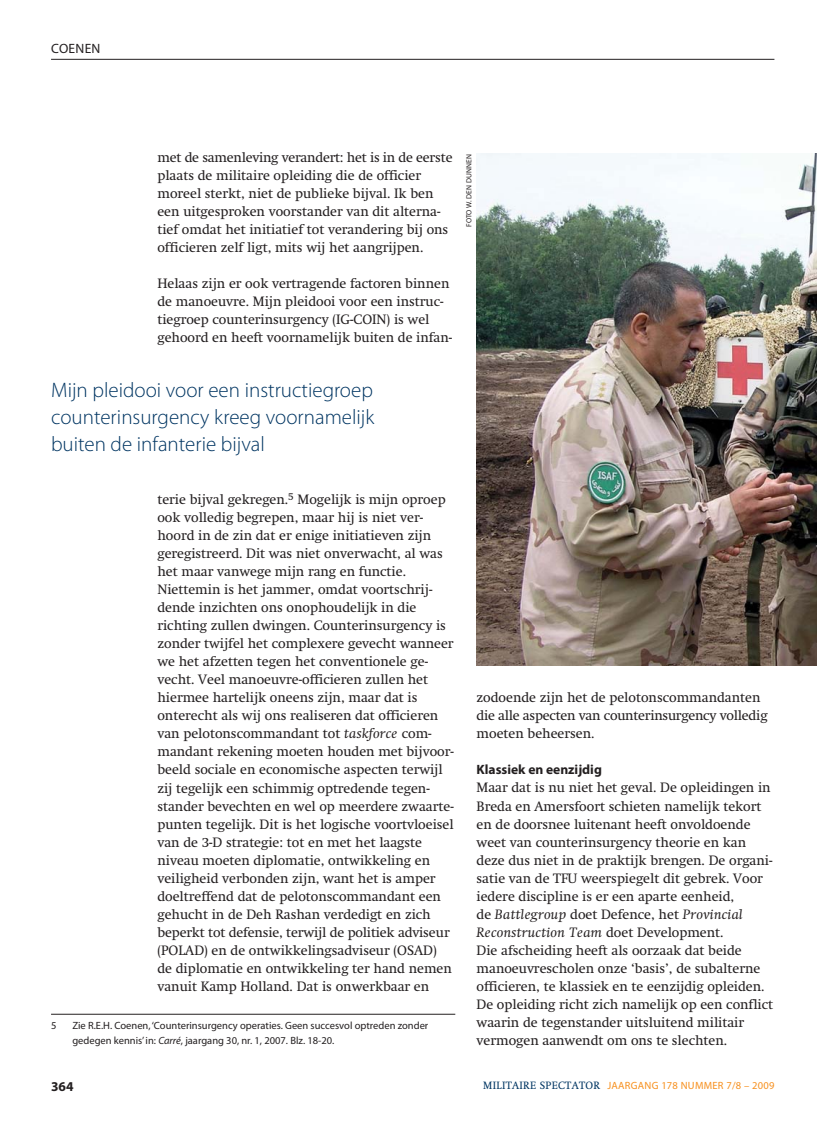
<style>
.page{position:relative;width:817px;height:1136px;background:#fff}
.page>*{position:absolute;margin:0;border:0;box-sizing:border-box;transform-origin:0 0}
.t1{font:300 21px/27px "Myriad Pro";color:#003562;text-align:justify}
.t2{font:13.5px/18px "Swift";color:#231f20}
.t3{font:700 13.5px "Myriad Pro";color:#231f20}
.t4{font:13.5px "Myriad Pro";letter-spacing:.02em;color:#231f20}
.t5{font:10.5px/15px "Myriad Pro";color:#231f20}
.t6{font:10.5px "Myriad Pro";letter-spacing:.025em;color:#f7901e}
.t7{font:7.5px "Myriad Pro";letter-spacing:.02em;color:#231f20}
.s1{font-style:italic}
.s2{font-family:"Swift";color:#003562}
</style>
<div class="page">
<hr style="left:51px;top:59px;width:723px;height:1px;background:#231f20">
<hr style="left:51px;top:1013px;width:404px;height:1px;background:#231f20">
<img style="left:476px;top:154px;width:340px;height:511px">
<p class="t4" style="left:51px;top:43px;width:51px">COENEN</p>
<p class="t2" style="left:157px;top:150px;width:297px">met de samenleving verandert: het is in de eerste plaats de militaire opleiding die de officier moreel sterkt, niet de publieke bijval. Ik ben een uitgesproken voorstander van dit alterna&shy;tief omdat het initiatief tot verandering bij ons officieren zelf ligt, mits wij het aangrijpen.</p>
<p class="t2" style="left:157px;top:276px;width:296px">Helaas zijn er ook vertragende factoren binnen de manoeuvre. Mijn pleidooi voor een instruc&shy;tiegroep counterinsurgency (IG-COIN) is wel gehoord en heeft voornamelijk buiten de infan-</p>
<p class="t7" style="left:466px;top:227px;width:75px;rotate:-90deg">FOTO W. DEN DUNNEN</p>
<h1 class="t1" style="left:51px;top:378px;width:325px">Mijn pleidooi voor een instructiegroep counterinsurgency kreeg voornamelijk buiten de infanterie bijval</h1>
<p class="t2" style="left:157px;top:492px;width:298px">terie bijval gekregen.<sup>5</sup> Mogelijk is mijn oproep ook volledig begrepen, maar hij is niet ver&shy;hoord in de zin dat er enige initiatieven zijn geregistreerd. Dit was niet onverwacht, al was het maar vanwege mijn rang en functie.<br>Niettemin is het jammer, omdat voortschrij&shy;dende inzichten ons onophoudelijk in die richting zullen dwingen. Counterinsurgency is zonder twijfel het complexere gevecht wanneer we het afzetten tegen het conventionele ge&shy;vecht. Veel manoeuvre-officieren zullen het hiermee hartelijk oneens zijn, maar dat is onterecht als wij ons realiseren dat officieren van pelotonscommandant tot <span class="s1">taskforce</span> com&shy;mandant rekening moeten houden met bijvoor&shy;beeld sociale en economische aspecten terwijl zij tegelijk een schimmig optredende tegen&shy;stander bevechten en wel op meerdere zwaarte&shy;punten tegelijk. Dit is het logische voortvloeisel van de 3-D strategie: tot en met het laagste niveau moeten diplomatie, ontwikkeling en veiligheid verbonden zijn, want het is amper doeltreffend dat de pelotonscommandant een gehucht in de Deh Rashan verdedigt en zich beperkt tot defensie, terwijl de politiek adviseur (POLAD) en de ontwikkelingsadviseur (OSAD) de diplomatie en ontwikkeling ter hand nemen vanuit Kamp Holland. Dat is onwerkbaar en</p>
<p class="t5" style="left:51px;top:1018px;width:7px">5</p>
<p class="t5" style="left:72px;top:1018px;width:357px">Zie R.E.H. Coenen, ‘Counterinsurgency operaties. Geen succesvol optreden zonder gedegen kennis’ in: <span class="s1">Carré</span>, jaargang 30, nr. 1, 2007. Blz. 18-20.</p>
<p class="t2" style="left:476px;top:690px;width:292px">zodoende zijn het de pelotonscommandanten die alle aspecten van counterinsurgency volledig moeten beheersen.</p>
<p class="t3" style="left:476px;top:764px;width:127px">Klassiek en eenzijdig</p>
<p class="t2" style="left:476px;top:780px;width:298px">Maar dat is nu niet het geval. De opleidingen in Breda en Amersfoort schieten namelijk tekort en de doorsnee luitenant heeft onvoldoende weet van counterinsurgency theorie en kan deze dus niet in de praktijk brengen. De organi&shy;satie van de TFU weerspiegelt dit gebrek. Voor iedere discipline is er een aparte eenheid,<br>de <span class="s1">Battlegroup</span> doet Defence, het <span class="s1">Provincial Reconstruction Team</span> doet Development.<br>Die afscheiding heeft als oorzaak dat beide manoeuvrescholen onze ‘basis’, de subalterne officieren, te klassiek en te eenzijdig opleiden.<br>De opleiding richt zich namelijk op een conflict waarin de tegenstander uitsluitend militair vermogen aanwendt om ons te slechten.</p>
<p class="t3" style="left:51px;top:1081px;width:24px">364</p>
<p class="t6" style="left:483px;top:1080px;width:292px"><span class="s2">MILITAIRE SPECTATOR</span> JAARGANG 178 NUMMER 7/8 – 2009</p>
</div>
